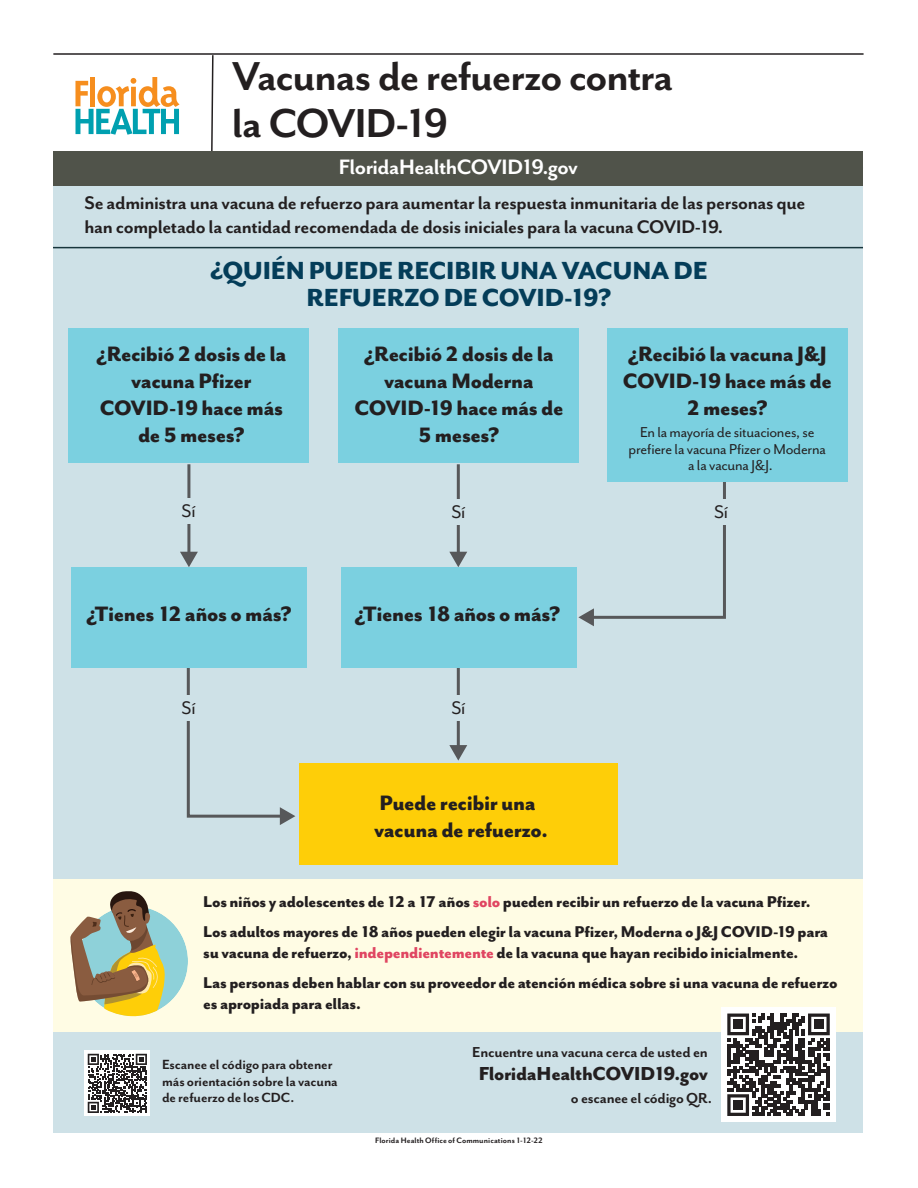
<style>
.page{position:relative;width:918px;height:1188px;background:#fff}
.page>*{position:absolute;margin:0;border:0;box-sizing:border-box;transform-origin:0 0}
.t1{font:700 46.5px/46.7px "Mr Eaves San OT";letter-spacing:-.025em;color:#231f20}
.t2{font:800 28.5px/27px "Mr Eaves San OT";letter-spacing:-.01em;color:#043d59;text-align:center}
.t3{font:800 24px/27px "Mr Eaves San OT";letter-spacing:-.02em;color:#231f20;text-align:center}
.t4{font:700 24px "Mr Eaves San OT";letter-spacing:-.025em;color:#fff}
.t5{font:800 21.6px "Mr Eaves San OT";letter-spacing:-.02em;color:#231f20}
.t6{font:700 21px/24px "Mr Eaves San OT";letter-spacing:-.02em;color:#231f20}
.t7{font:21px "Mr Eaves San OT";letter-spacing:-.015em;color:#231f20}
.t8{font:800 18px/30px "Mr Eaves San OT";letter-spacing:-.015em;color:#231f20}
.t9{font:700 16.65px "Mr Eaves San OT";letter-spacing:-.015em;color:#231f20}
.t10{font:16.5px/16.5px "Mr Eaves San OT";letter-spacing:-.015em;color:#231f20;text-align:center}
.t11{font:700 15.3px/16.5px "Mr Eaves San OT";letter-spacing:-.005em;color:#231f20}
.t12{font:700 9px "Mr Eaves San OT";letter-spacing:.01em;color:#231f20}
.s1{color:#e04561}
</style>
<div class="page">
<div style="left:53px;top:181px;width:810px;height:952px;background:#cee1e7"></div>
<div style="left:53px;top:880px;width:810px;height:152px;background:#fffce4"></div>
<svg style="left:211px;top:55px;width:3px;height:96px"></svg>
<div style="left:53px;top:151px;width:810px;height:34px;background:#50534a"></div>
<svg style="left:75px;top:77px;width:105px;height:58px"></svg>
<hr style="left:53px;top:53px;width:811px;height:2px;background:#231f20">
<div style="left:721px;top:1007px;width:115px;height:115px;background:#fff"></div>
<svg style="left:727px;top:1014px;width:103px;height:102px"></svg>
<div style="left:734px;top:1020px;width:9px;height:9px;background:#231f20"></div>
<div style="left:814px;top:1020px;width:10px;height:9px;background:#231f20"></div>
<div style="left:734px;top:1100px;width:9px;height:10px;background:#231f20"></div>
<hr style="left:53px;top:247px;width:810px;height:1px;background:#17353c">
<div style="left:85px;top:1051px;width:65px;height:65px;background:#fff"></div>
<svg style="left:88px;top:1054px;width:59px;height:59px"></svg>
<div style="left:78px;top:906px;width:110px;height:110px;background:#8ed1d9;border-radius:50%"></div>
<svg style="left:70px;top:891px;width:95px;height:126px"></svg>
<div style="left:299px;top:763px;width:319px;height:102px;background:#fece08"></div>
<svg style="left:185px;top:667px;width:110px;height:158px"></svg>
<svg style="left:578px;top:460px;width:148px;height:166px"></svg>
<div style="left:338px;top:329px;width:240px;height:134px;background:#7bd0e0"></div>
<div style="left:69px;top:329px;width:240px;height:134px;background:#7bd0e0"></div>
<div style="left:607px;top:329px;width:241px;height:153px;background:#7bd0e0"></div>
<div style="left:697px;top:499px;width:48px;height:26px;background:#cee1e7"></div>
<hr style="left:457px;top:658px;width:3px;height:90px;background:#57585a">
<svg style="left:449px;top:745px;width:18px;height:16px"></svg>
<div style="left:435px;top:695px;width:47px;height:25px;background:#cee1e7"></div>
<hr style="left:187px;top:464px;width:3px;height:90px;background:#57585a">
<svg style="left:180px;top:552px;width:18px;height:15px"></svg>
<hr style="left:457px;top:464px;width:3px;height:90px;background:#57585a">
<svg style="left:449px;top:552px;width:18px;height:15px"></svg>
<div style="left:165px;top:498px;width:47px;height:26px;background:#cee1e7"></div>
<div style="left:165px;top:695px;width:47px;height:25px;background:#cee1e7"></div>
<div style="left:341px;top:567px;width:235px;height:100px;background:#7bd0e0"></div>
<div style="left:71px;top:567px;width:236px;height:100px;background:#7bd0e0"></div>
<div style="left:435px;top:499px;width:47px;height:26px;background:#cee1e7"></div>
<h1 class="t1" style="left:232px;top:54px;width:443px">Vacunas de refuerzo contra la COVID-19</h1>
<h3 class="t4" style="left:339px;top:154px;width:240px">FloridaHealthCOVID19.gov</h3>
<p class="t6" style="left:85px;top:191px;width:722px">Se administra una vacuna de refuerzo para aumentar la respuesta inmunitaria de las personas que han completado la cantidad recomendada de dosis iniciales para la vacuna COVID-19.</p>
<h2 class="t2" style="left:210px;top:258px;width:499px">¿QUIÉN PUEDE RECIBIR UNA VACUNA DE<br>REFUERZO DE COVID-19?</h2>
<h3 class="t3" style="left:96px;top:341px;width:192px">¿Recibió 2 dosis de la vacuna Pfizer<br>COVID-19 hace más de 5 meses?</h3>
<h3 class="t3" style="left:623px;top:341px;width:211px">¿Recibió la vacuna J&amp;J<br>COVID-19 hace más de<br>2 meses?</h3>
<h3 class="t3" style="left:354px;top:341px;width:211px">¿Recibió 2 dosis de la vacuna Moderna<br>COVID-19 hace más de<br>5 meses?</h3>
<p class="t10" style="left:629px;top:424px;width:199px">En la mayoría de situaciones, se prefiere la vacuna Pfizer o Moderna a la vacuna J&amp;J.</p>
<p class="t7" style="left:714px;top:500px;width:15px">Sí</p>
<p class="t7" style="left:182px;top:500px;width:15px">Sí</p>
<p class="t7" style="left:451px;top:500px;width:15px">Sí</p>
<h3 class="t3" style="left:86px;top:601px;width:207px">¿Tienes 12 años o más?</h3>
<h3 class="t3" style="left:355px;top:601px;width:207px">¿Tienes 18 años o más?</h3>
<p class="t7" style="left:182px;top:696px;width:15px">Sí</p>
<p class="t7" style="left:451px;top:696px;width:15px">Sí</p>
<h3 class="t3" style="left:374px;top:789px;width:175px;text-align:left">Puede recibir una vacuna de refuerzo.</h3>
<p class="t8" style="left:203px;top:887px;width:627px">Los niños y adolescentes de 12 a 17 años <span class="s1">solo</span> pueden recibir un refuerzo de la vacuna Pfizer.<br>Los adultos mayores de 18 años pueden elegir la vacuna Pfizer, Moderna o J&amp;J COVID-19 para</p>
<p class="t8" style="left:203px;top:938px;width:636px">su vacuna de refuerzo, <span class="s1">independientemente</span> de la vacuna que hayan recibido inicialmente.<br>Las personas deben hablar con su proveedor de atención médica sobre si una vacuna de refuerzo</p>
<p class="t8" style="left:203px;top:989px;width:159px">es apropiada para ellas.</p>
<p class="t11" style="left:162px;top:1057px;width:177px">Escanee el código para obtener más orientación sobre la vacuna de refuerzo de los CDC.</p>
<p class="t9" style="left:472px;top:1043px;width:237px">Encuentre una vacuna cerca de usted en</p>
<p class="t5" style="left:479px;top:1062px;width:231px">FloridaHealthCOVID19.gov</p>
<p class="t9" style="left:571px;top:1089px;width:143px">o escanee el código QR.</p>
<p class="t12" style="left:375px;top:1135px;width:169px">Florida Health Office of Communications 1-12-22</p>
</div>
